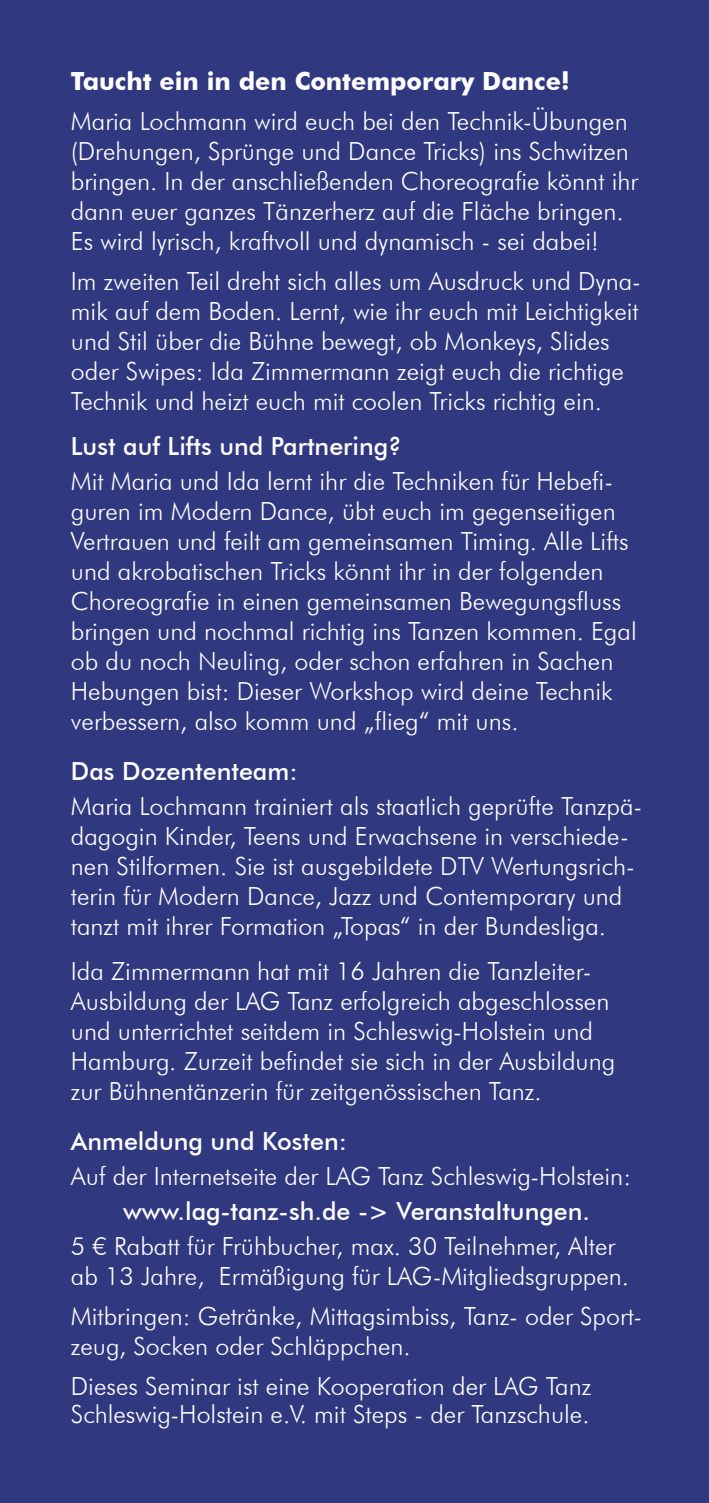
<style>
.page{position:relative;width:709px;height:1503px;background:#fff}
.page>*{position:absolute;margin:0;border:0;box-sizing:border-box;transform-origin:0 0}
.t1{font:300 25px/30px "Futura BT";color:#fff}
.t2{font:500 25px "Futura BT";color:#fff}
.t3{font:700 25px "Futura BT";color:#fff}
</style>
<div class="page">
<div style="left:0;top:0;width:709px;height:1502px;background:#303880"></div>
<p class="t3" style="left:71px;top:66px;width:500px">Taucht ein in den Contemporary Dance!</p>
<p class="t1" style="left:71px;top:106px;width:569px">Maria Lochmann wird euch bei den Technik-Übungen (Drehungen, Sprünge und Dance Tricks) ins Schwitzen bringen. In der anschließenden Choreografie könnt ihr dann euer ganzes Tänzerherz auf die Fläche bringen.<br>Es wird lyrisch, kraftvoll und dynamisch - sei dabei!</p>
<p class="t1" style="left:71px;top:266px;width:571px">Im zweiten Teil dreht sich alles um Ausdruck und Dyna&shy;mik auf dem Boden. Lernt, wie ihr euch mit Leichtigkeit und Stil über die Bühne bewegt, ob Monkeys, Slides oder Swipes: Ida Zimmermann zeigt euch die richtige Technik und heizt euch mit coolen Tricks richtig ein.</p>
<p class="t2" style="left:71px;top:431px;width:332px">Lust auf Lifts und Partnering?</p>
<p class="t1" style="left:71px;top:466px;width:567px">Mit Maria und Ida lernt ihr die Techniken für Hebefi&shy;guren im Modern Dance, übt euch im gegenseitigen Vertrauen und feilt am gemeinsamen Timing. Alle Lifts und akrobatischen Tricks könnt ihr in der folgenden Choreografie in einen gemeinsamen Bewegungsfluss bringen und nochmal richtig ins Tanzen kommen. Egal ob du noch Neuling, oder schon erfahren in Sachen Hebungen bist: Dieser Workshop wird deine Technik verbessern, also komm und „flieg“ mit uns.</p>
<p class="t2" style="left:71px;top:756px;width:228px">Das Dozententeam:</p>
<p class="t1" style="left:71px;top:791px;width:573px">Maria Lochmann trainiert als staatlich geprüfte Tanzpä&shy;dagogin Kinder, Teens und Erwachsene in verschiede&shy;nen Stilformen. Sie ist ausgebildete DTV Wertungsrich&shy;terin für Modern Dance, Jazz und Contemporary und tanzt mit ihrer Formation „Topas“ in der Bundesliga.</p>
<p class="t1" style="left:71px;top:956px;width:546px">Ida Zimmermann hat mit 16 Jahren die Tanzleiter-Ausbildung der LAG Tanz erfolgreich abgeschlossen und unterrichtet seitdem in Schleswig-Holstein und Hamburg. Zurzeit befindet sie sich in der Ausbildung zur Bühnentänzerin für zeitgenössischen Tanz.</p>
<p class="t2" style="left:71px;top:1126px;width:277px">Anmeldung und Kosten:</p>
<p class="t1" style="left:71px;top:1161px;width:561px">Auf der Internetseite der LAG Tanz Schleswig-Holstein:</p>
<p class="t2" style="left:123px;top:1196px;width:468px">www.lag-tanz-sh.de -&gt; Veranstaltungen.</p>
<p class="t1" style="left:71px;top:1231px;width:559px">5 € Rabatt für Frühbucher, max. 30 Teilnehmer, Alter ab 13 Jahre, Ermäßigung für LAG-Mitgliedsgruppen.</p>
<p class="t1" style="left:71px;top:1301px;width:573px">Mitbringen: Getränke, Mittagsimbiss, Tanz- oder Sport&shy;zeug, Socken oder Schläppchen.</p>
<p class="t1" style="left:71px;top:1372px;width:522px;line-height:27.5px">Dieses Seminar ist eine Kooperation der LAG Tanz<br>Schleswig-Holstein e.V. mit Steps - der Tanzschule.</p>
</div>
